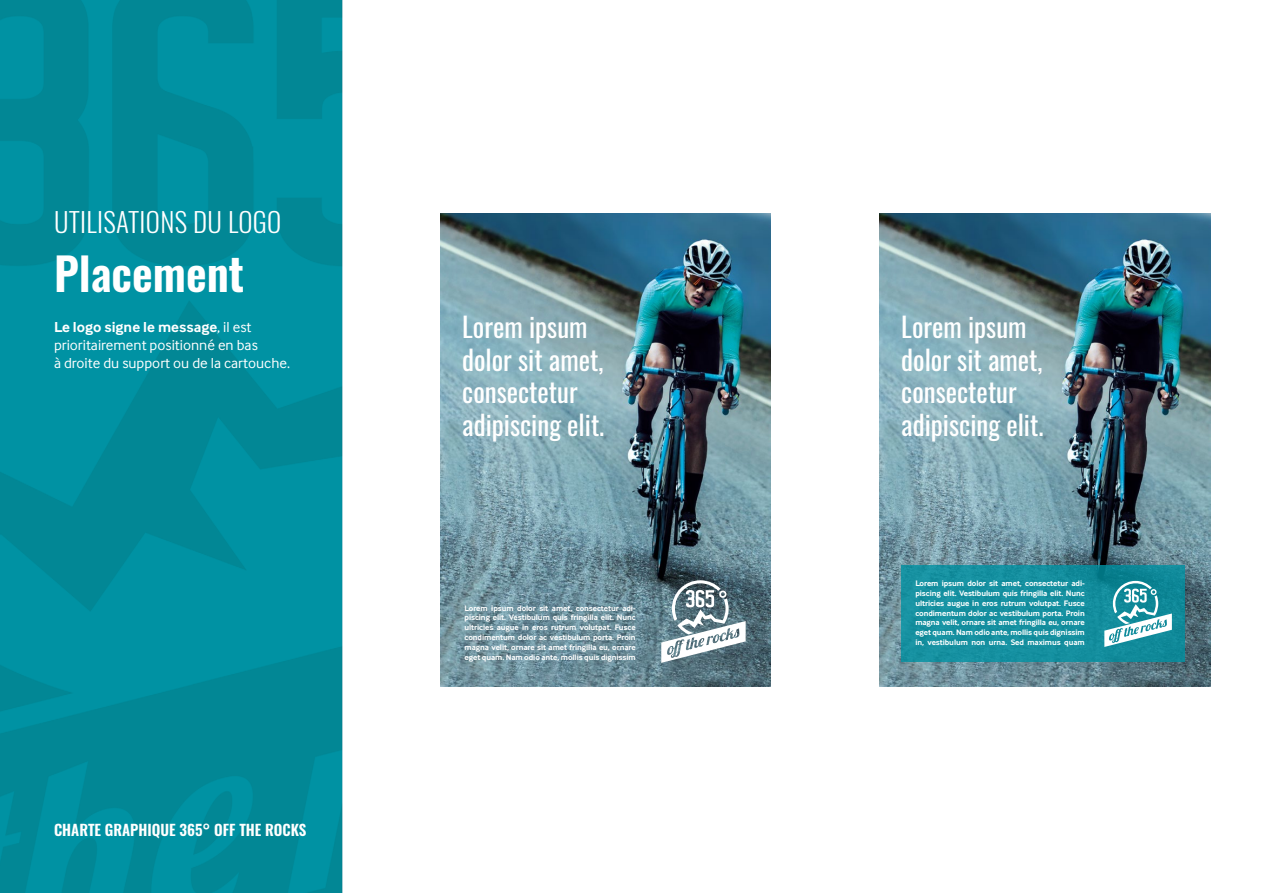
<style>
.page{position:relative;width:1263px;height:893px;background:#fff}
.page>*{position:absolute;margin:0;border:0;box-sizing:border-box;transform-origin:0 0}
.t1{font:600 45px "Oswald";color:#fff}
.t2{font:27px/32.4px "Oswald";color:#fff}
.t3{font:300 27px "Oswald";letter-spacing:.01em;color:#fff}
.t4{font:15px/18px "Inter Face";color:#fff}
.t5{font:600 15px "Oswald";color:#fff}
.t6{font:700 8.25px/9.9px "Inter Face";letter-spacing:-.01em;color:#fff;text-align:justify}
.s1{font-weight:700}
</style>
<div class="page">
<img style="left:0;top:0;width:1211px;height:893px">
<img style="left:879px;top:213px;width:331px;height:473px">
<div style="left:901px;top:565px;width:284px;height:97px;background:#158f9f"></div>
<img style="left:440px;top:213px;width:331px;height:473px">
<svg style="left:661px;top:580px;width:85px;height:83px"></svg>
<svg style="left:1104px;top:581px;width:68px;height:66px"></svg>
<h2 class="t3" style="left:54px;top:199px;width:229px">UTILISATIONS DU LOGO</h2>
<h1 class="t1" style="left:54px;top:250px;width:192px">Placement</h1>
<h3 class="t4" style="left:54px;top:318px;width:237px"><span class="s1">Le logo signe le message</span>, il est prioritairement positionné en bas<br>à droite du support ou de la cartouche.</h3>
<h3 class="t5" style="left:54px;top:822px;width:254px">CHARTE GRAPHIQUE 365° OFF THE ROCKS</h3>
<h2 class="t2" style="left:462px;top:309px;width:144px">Lorem ipsum dolor sit amet, consectetur adipiscing elit.</h2>
<p class="t6" style="left:465px;top:603px;width:173px">Lorem ipsum dolor sit amet, consectetur adi&shy;piscing elit. Vestibulum quis fringilla elit. Nunc ultricies augue in eros rutrum volutpat. Fusce condimentum dolor ac vestibulum porta. Proin magna velit, ornare sit amet fringilla eu, ornare eget quam. Nam odio ante, mollis quis dignissim</p>
<h2 class="t2" style="left:901px;top:309px;width:144px">Lorem ipsum dolor sit amet, consectetur adipiscing elit.</h2>
<p class="t6" style="left:915px;top:578px;width:171px">Lorem ipsum dolor sit amet, consectetur adi&shy;piscing elit. Vestibulum quis fringilla elit. Nunc ultricies augue in eros rutrum volutpat. Fusce condimentum dolor ac vestibulum porta. Proin magna velit, ornare sit amet fringilla eu, ornare eget quam. Nam odio ante, mollis quis dignissim in, vestibulum non urna. Sed maximus quam</p>
</div>
